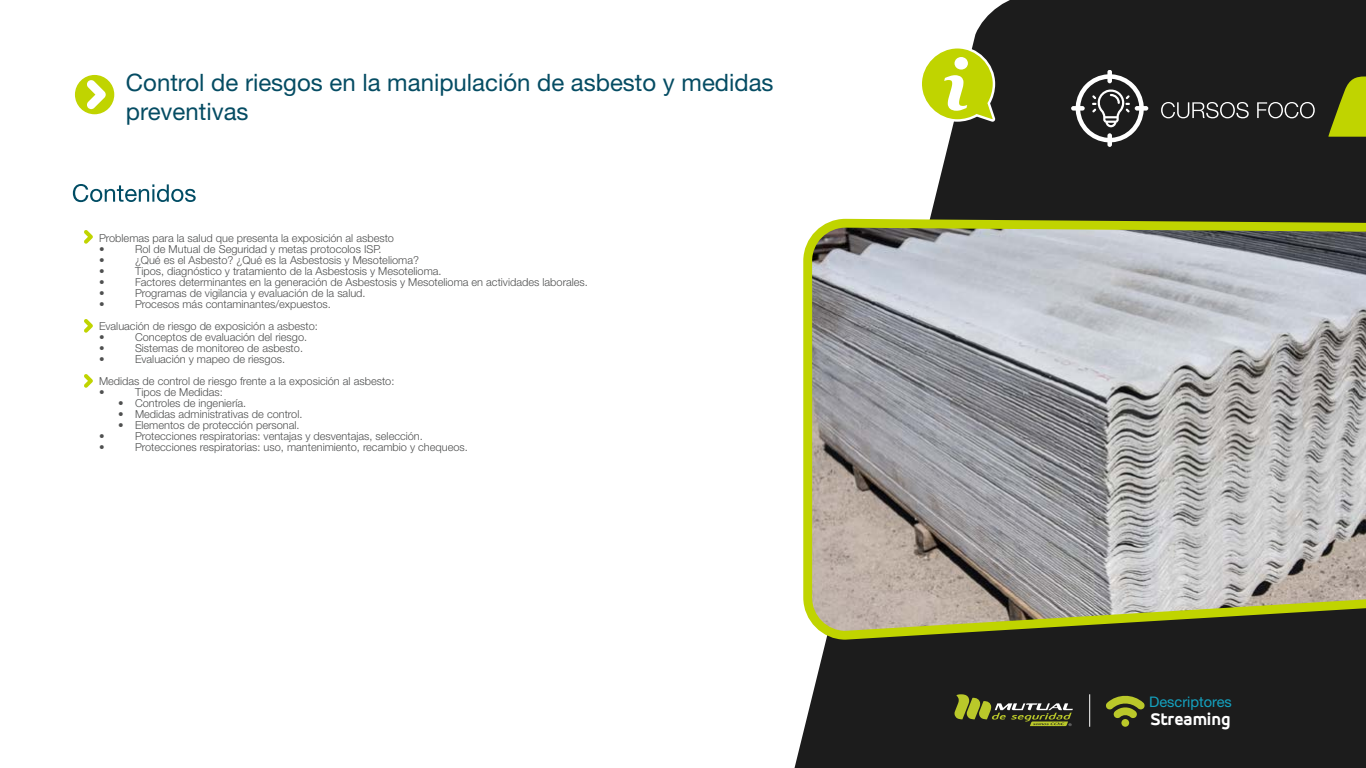
<style>
.page{position:relative;width:1366px;height:768px;background:#fff}
.page>*{position:absolute;margin:0;border:0;box-sizing:border-box;transform-origin:0 0}
.t1{font:24px/28.8px "Helvetica Neue LT Std";color:#054c63}
.t2{font:800 17.8px "Accord Alt";letter-spacing:-.005em;color:#fff}
.t3{font:14.6px "Helvetica Neue LT Std";color:#14a1bf}
.t4{font:300 11px/22px "Helvetica Neue LT Std";color:#4f5050}
</style>
<div class="page">
<svg style="left:794px;top:0;width:572px;height:768px;fill:#1c1c1c"></svg>
<svg style="left:918px;top:45px;width:79px;height:79px"></svg>
<svg style="left:1328px;top:77px;width:38px;height:60px;background:#8e9c08"></svg>
<div style="left:74px;top:74px;width:41px;height:41px;background:#c0d400;border-radius:50%"></div>
<div style="left:73px;top:73px;width:43px;height:43px;border:2px solid #fff;border-radius:50%"></div>
<svg style="left:87px;top:80px;width:19px;height:29px"></svg>
<svg style="left:73px;top:184px;width:123px;height:18px"></svg>
<svg style="left:1161px;top:102px;width:88px;height:16px"></svg>
<svg style="left:1257px;top:102px;width:58px;height:16px"></svg>
<svg style="left:1071px;top:70px;width:77px;height:77px"></svg>
<svg style="left:955px;top:694px;width:118px;height:32px;background:#51552e"></svg>
<div style="left:1121px;top:719px;width:8px;height:8px;background:#bac82a;border-radius:50%"></div>
<svg style="left:1105px;top:694px;width:40px;height:25px"></svg>
<hr style="left:1089px;top:694px;width:1px;height:33px;background:#fff">
<svg style="left:84px;top:230px;width:9px;height:14px"></svg>
<svg style="left:84px;top:374px;width:9px;height:14px"></svg>
<svg style="left:84px;top:319px;width:9px;height:14px"></svg>
<svg style="left:799px;top:219px;width:567px;height:425px;background:#a5a69c"></svg>
<h1 class="t1" style="left:126px;top:67px;width:649px">Control de riesgos en la manipulación de asbesto y medidas preventivas</h1>
<p class="t4" style="left:99px;top:232px;width:297px;line-height:11px">Problemas para la salud que presenta la exposición al asbesto •</p>
<p class="t4" style="left:135px;top:238px;width:248px">Rol de Mutual de Seguridad y metas protocolos ISP.</p>
<p class="t4" style="left:99px;top:249px;width:7px">•</p>
<p class="t4" style="left:135px;top:249px;width:285px">¿Qué es el Asbesto? ¿Qué es la Asbestosis y Mesotelioma?</p>
<p class="t4" style="left:99px;top:260px;width:7px">•</p>
<p class="t4" style="left:135px;top:260px;width:308px">Tipos, diagnóstico y tratamiento de la Asbestosis y Mesotelioma.</p>
<p class="t4" style="left:99px;top:271px;width:7px">•</p>
<p class="t4" style="left:135px;top:271px;width:454px">Factores determinantes en la generación de Asbestosis y Mesotelioma en actividades laborales.</p>
<p class="t4" style="left:99px;top:282px;width:7px">•</p>
<p class="t4" style="left:135px;top:282px;width:232px">Programas de vigilancia y evaluación de la salud.</p>
<p class="t4" style="left:99px;top:293px;width:7px">•</p>
<p class="t4" style="left:99px;top:293px;width:233px;text-indent:36px">Procesos más contaminantes/expuestos.<br>Evaluación de riesgo de exposición a asbesto:</p>
<p class="t4" style="left:99px;top:326px;width:7px">•</p>
<p class="t4" style="left:135px;top:326px;width:174px">Conceptos de evaluación del riesgo.</p>
<p class="t4" style="left:99px;top:337px;width:7px">•</p>
<p class="t4" style="left:135px;top:337px;width:170px">Sistemas de monitoreo de asbesto.</p>
<p class="t4" style="left:99px;top:348px;width:7px">•</p>
<p class="t4" style="left:99px;top:348px;width:297px;text-indent:36px">Evaluación y mapeo de riesgos.<br>Medidas de control de riesgo frente a la exposición al asbesto:</p>
<p class="t4" style="left:99px;top:381px;width:7px">•</p>
<p class="t4" style="left:135px;top:381px;width:89px">Tipos de Medidas:</p>
<p class="t4" style="left:118px;top:392px;width:130px">• Controles de ingeniería.</p>
<p class="t4" style="left:118px;top:403px;width:186px">• Medidas administrativas de control.</p>
<p class="t4" style="left:118px;top:414px;width:183px">• Elementos de protección personal.</p>
<p class="t4" style="left:99px;top:425px;width:7px">•</p>
<p class="t4" style="left:135px;top:425px;width:289px">Protecciones respiratorias: ventajas y desventajas, selección.</p>
<p class="t4" style="left:99px;top:436px;width:7px">•</p>
<p class="t4" style="left:135px;top:436px;width:334px">Protecciones respiratorias: uso, mantenimiento, recambio y chequeos.</p>
<h3 class="t3" style="left:1149px;top:693px;width:84px">Descriptores</h3>
<h2 class="t2" style="left:1150px;top:709px;width:82px">Streaming</h2>
</div>
